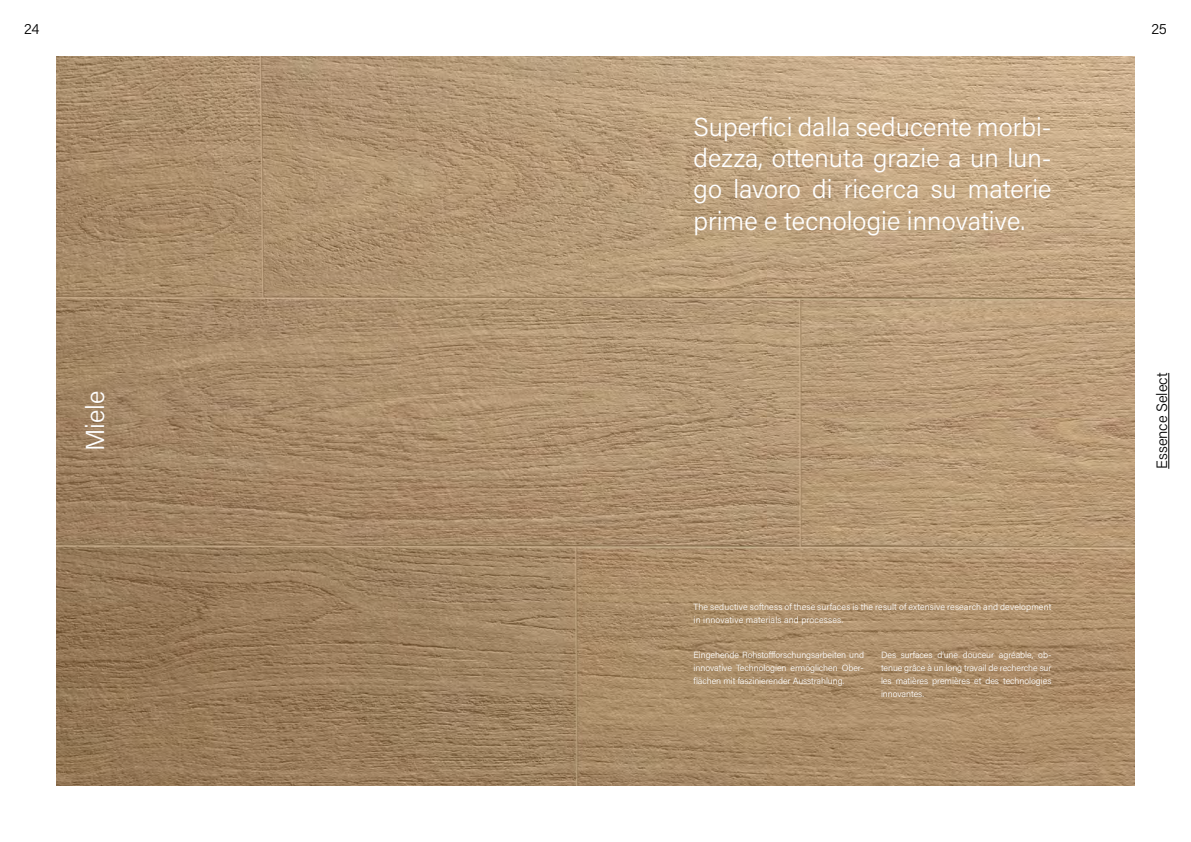
<style>
.page{position:relative;width:1191px;height:842px;background:#fff}
.page>*{position:absolute;margin:0;border:0;box-sizing:border-box;transform-origin:0 0}
.t1{font:26px/31.2px "Acumin Variable Concept";color:#fff;text-align:justify}
.t2{font:15px "Acumin Variable Concept";letter-spacing:-.005em;color:#000}
.t3{font:9px/13px "Acumin Variable Concept";color:#fff;text-align:justify}
</style>
<div class="page">
<img style="left:57px;top:57px;width:1077px;height:728px">
<hr style="left:1168px;top:373px;width:1px;height:96px;background:#000">
<h2 class="t2" style="left:24px;top:18px;width:17px">24</h2>
<h2 class="t2" style="left:1151px;top:18px;width:17px">25</h2>
<h1 class="t1" style="left:79px;top:451px;width:62px;rotate:-90deg">Miele</h1>
<h1 class="t1" style="left:693px;top:110px;width:359px">Superfici dalla seducente morbi&shy;dezza, ottenuta grazie a un lun&shy;go lavoro di ricerca su materie prime e tecnologie innovative.</h1>
<p class="t3" style="left:693px;top:600px;width:359px">The seductive softness of these surfaces is the result of extensive research and development in innovative materials and processes.</p>
<p class="t3" style="left:693px;top:648px;width:172px">Eingehende Rohstoffforschungsarbeiten und innovative Technologien ermöglichen Ober&shy;flächen mit faszinierender Ausstrahlung.</p>
<p class="t3" style="left:881px;top:648px;width:172px">Des surfaces d’une douceur agréable, ob&shy;tenue grâce à un long travail de recherche sur les matières premières et des technologies innovantes.</p>
<h2 class="t2" style="left:1151px;top:469px;width:97px;rotate:-90deg">Essence Select</h2>
</div>
